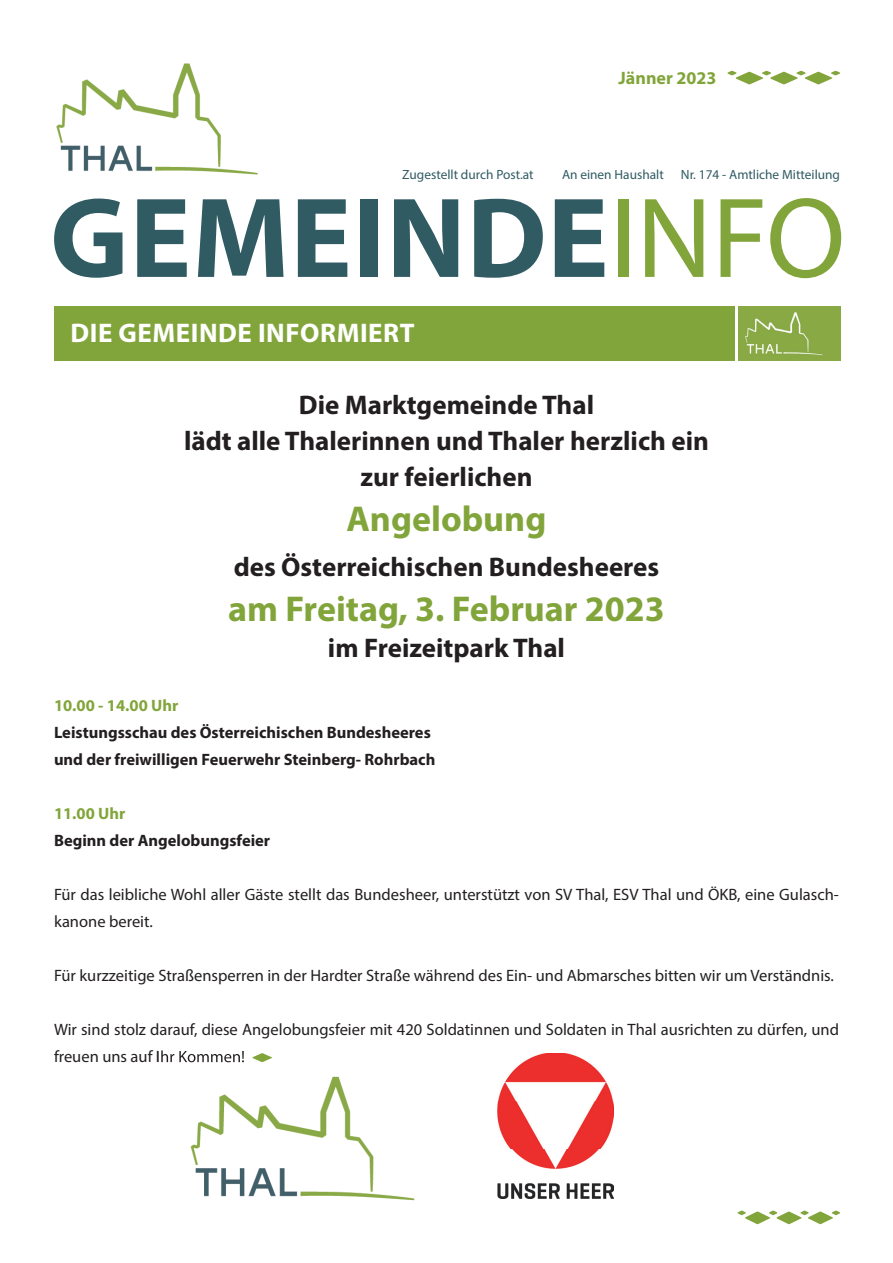
<style>
.page{position:relative;width:893px;height:1263px;background:#fff}
.page>*{position:absolute;margin:0;border:0;box-sizing:border-box;transform-origin:0 0}
.t1{font:700 115.05px "Myriad Pro";letter-spacing:.005em;color:#305b63}
.t2{font:700 36px "Myriad Pro";color:#82a53b}
.t3{font:700 27px/36px "Myriad Pro";color:#231f20;text-align:center}
.t4{font:700 27px "Myriad Pro";letter-spacing:.02em;color:#fff}
.t5{font:700 18px "Myriad Pro";color:#82a53b}
.t6{font:16.5px/27px "Myriad Pro";color:#231f20}
.t7{font:700 16.5px/27px "Myriad Pro";color:#231f20}
.t8{font:700 16.5px "Myriad Pro";color:#82a53b}
.t9{font:13.35px "Myriad Pro";color:#305b63}
.s1{font-weight:400;color:#82a53b}
</style>
<div class="page">
<svg style="left:728px;top:71px;width:112px;height:13px"></svg>
<div style="left:54px;top:306px;width:680px;height:54px;background:#82a53b"></div>
<img style="left:56px;top:63px;width:202px;height:112px">
<img style="left:739px;top:306px;width:101px;height:54px">
<svg style="left:738px;top:1211px;width:102px;height:13px"></svg>
<img style="left:497px;top:1053px;width:116px;height:145px">
<img style="left:158px;top:1057px;width:257px;height:144px">
<img style="left:158px;top:1050px;width:86px;height:12px">
<svg style="left:253px;top:1053px;width:19px;height:9px"></svg>
<p class="t5" style="left:619px;top:67px;width:99px">Jänner 2023</p>
<p class="t9" style="left:402px;top:166px;width:133px">Zugestellt durch Post.at</p>
<p class="t9" style="left:562px;top:166px;width:103px">An einen Haushalt</p>
<p class="t9" style="left:681px;top:166px;width:161px">Nr. 174 - Amtliche Mitteilung</p>
<h1 class="t1" style="left:50px;top:163px;width:797px">GEMEINDE<span class="s1">INFO</span></h1>
<h3 class="t4" style="left:71px;top:315px;width:345px">DIE GEMEINDE INFORMIERT</h3>
<h3 class="t3" style="left:184px;top:386px;width:526px">Die Marktgemeinde Thal<br>lädt alle Thalerinnen und Thaler herzlich ein zur feierlichen</h3>
<h2 class="t2" style="left:347px;top:495px;width:201px">Angelobung</h2>
<h3 class="t3" style="left:234px;top:548px;width:427px">des Österreichischen Bundesheeres</h3>
<h2 class="t2" style="left:228px;top:585px;width:438px">am Freitag, 3. Februar 2023</h2>
<h3 class="t3" style="left:328px;top:629px;width:239px">im Freizeitpark Thal</h3>
<p class="t8" style="left:54px;top:695px;width:126px">10.00 - 14.00 Uhr</p>
<p class="t7" style="left:54px;top:718px;width:383px">Leistungsschau des Österreichischen Bundesheeres und der freiwilligen Feuerwehr Steinberg- Rohrbach</p>
<p class="t8" style="left:54px;top:803px;width:73px">11.00 Uhr</p>
<p class="t7" style="left:54px;top:826px;width:218px">Beginn der Angelobungsfeier</p>
<p class="t6" style="left:54px;top:881px;width:786px">Für das leibliche Wohl aller Gäste stellt das Bundesheer, unterstützt von SV Thal, ESV Thal und ÖKB, eine Gulasch&shy;kanone bereit.</p>
<p class="t6" style="left:54px;top:962px;width:781px">Für kurzzeitige Straßensperren in der Hardter Straße während des Ein- und Abmarsches bitten wir um Verständnis.</p>
<p class="t6" style="left:54px;top:1016px;width:786px">Wir sind stolz darauf, diese Angelobungsfeier mit 420 Soldatinnen und Soldaten in Thal ausrichten zu dürfen, und freuen uns auf Ihr Kommen!</p>
</div>
